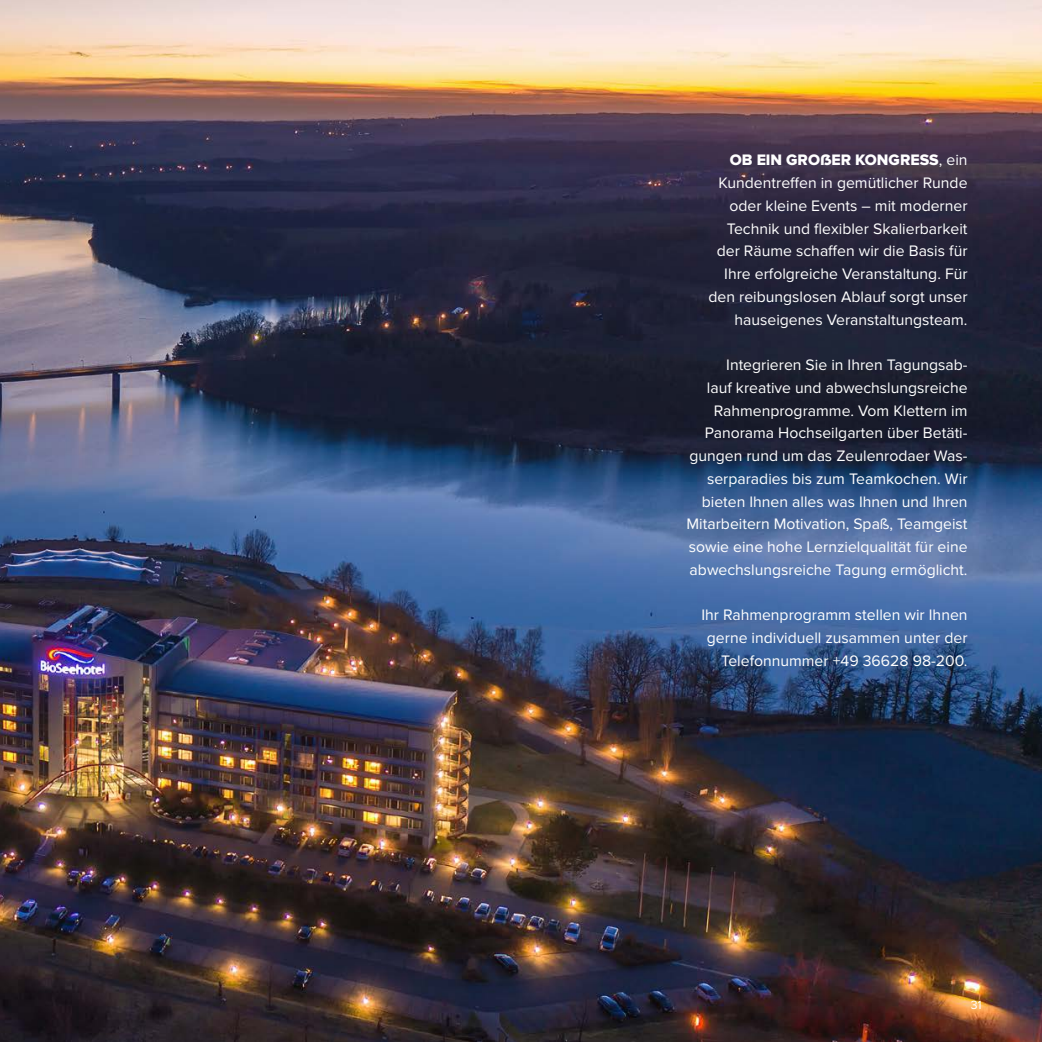
<style>
.page{position:relative;width:1042px;height:1042px;background:#fff}
.page>*{position:absolute;margin:0;border:0;box-sizing:border-box;transform-origin:0 0}
.t1{font:15.75px/22.8px "Proxima Nova";color:#fff;text-align:right}
.t2{font:15.75px "Proxima Nova Extrabld";color:#fff}
.t3{font:12.25px "Proxima Nova";color:#fff}
.s1{font-family:"Proxima Nova"}
</style>
<div class="page">
<img style="left:0;top:0;width:1042px;height:1042px">
<p class="t2" style="left:730px;top:151px;width:239px">OB EIN GROẞER KONGRESS<span class="s1">, ein</span></p>
<p class="t1" style="left:708px;top:172px;width:261px">Kundentreffen in gemütlicher Runde oder kleine Events – mit moderner Technik und flexibler Skalierbarkeit der Räume schaffen wir die Basis für Ihre erfolgreiche Veranstaltung. Für den reibungslosen Ablauf sorgt unser hauseigenes Veranstaltungsteam.</p>
<p class="t1" style="left:686px;top:354px;width:282px">Integrieren Sie in Ihren Tagungsab-<br>lauf kreative und abwechslungsreiche Rahmenprogramme. Vom Klettern im Panorama Hochseilgarten über Betäti&shy;gungen rund um das Zeulenrodaer Was&shy;serparadies bis zum Teamkochen. Wir bieten Ihnen alles was Ihnen und Ihren Mitarbeitern Motivation, Spaß, Teamgeist sowie eine hohe Lernzielqualität für eine abwechslungsreiche Tagung ermöglicht.</p>
<p class="t1" style="left:701px;top:604px;width:268px">Ihr Rahmenprogramm stellen wir Ihnen gerne individuell zusammen unter der<br>Telefonnummer +49 36628 98-200.</p>
<p class="t3" style="left:971px;top:998px;width:12px">31</p>
</div>
